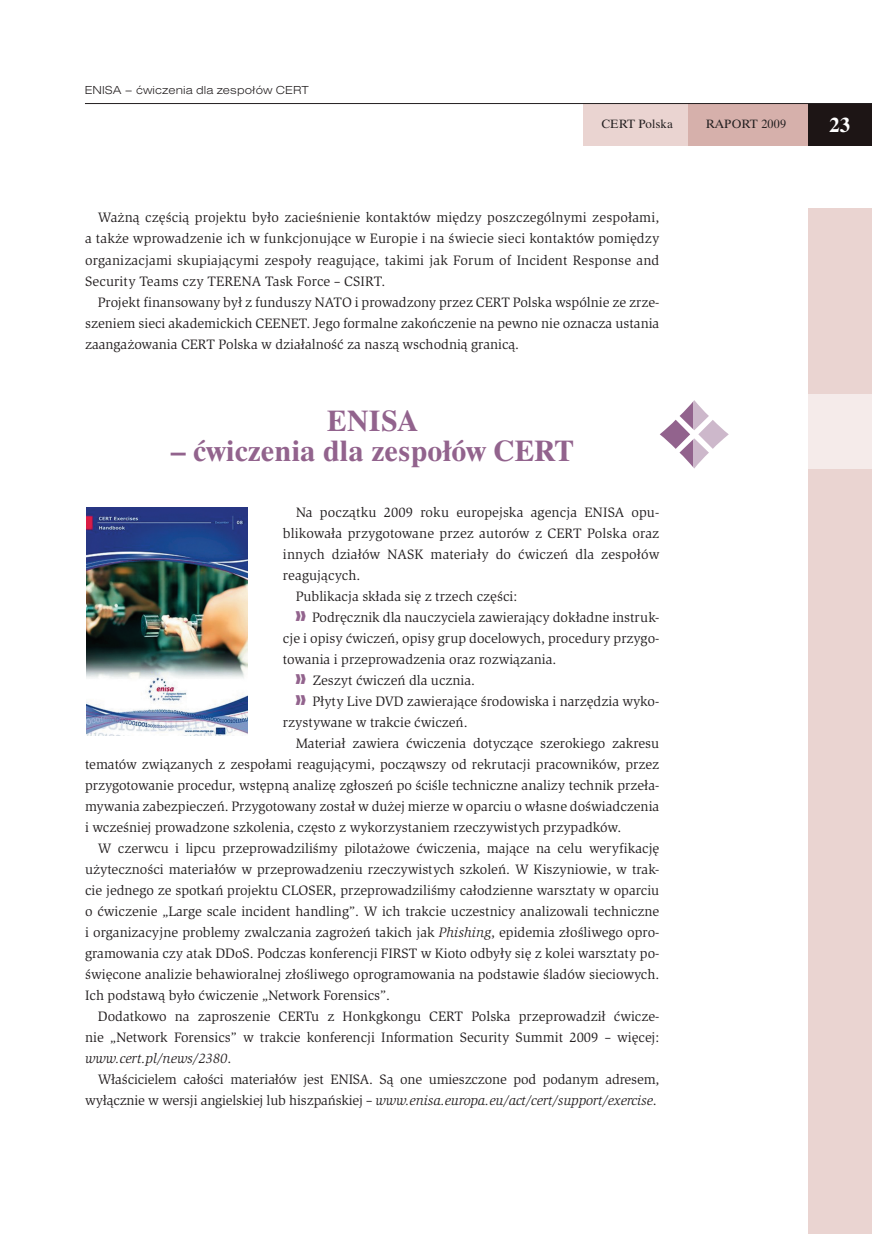
<style>
.page{position:relative;width:872px;height:1234px;background:#fff}
.page>*{position:absolute;margin:0;border:0;box-sizing:border-box;transform-origin:0 0}
.t1{font:700 30px "Time Ibis EE";color:#92638d}
.t2{font:700 21px "Time Ibis EE";color:#fff}
.t3{font:14.1px/21px "Slimbach Itc TEE";color:#231f20;text-align:justify}
.t4{font:italic 14.1px "Slimbach Itc TEE";letter-spacing:-.01em;color:#231f20}
.t5{font:12px "Nimbus San DEE Ligh Exte";letter-spacing:.01em;color:#231f20}
.t6{font:12px "Time Ibis EE";letter-spacing:.02em;color:#231f20}
.s1{font-style:italic}
.s2{font-style:normal}
</style>
<div class="page">
<div style="left:808px;top:208px;width:64px;height:1025px;background:#ead4d1"></div>
<svg style="left:583px;top:104px;width:225px;height:42px;background:#dfc0bc"></svg>
<div style="left:808px;top:103px;width:64px;height:43px;background:#1d1515"></div>
<hr style="left:85px;top:103px;width:787px;height:1px;background:#231f20">
<div style="left:693px;top:394px;width:179px;height:74px;background:linear-gradient(to right,#fff,#f5eae9)"></div>
<svg style="left:660px;top:400px;width:68px;height:68px"></svg>
<img style="left:87px;top:507px;width:160px;height:228px">
<p class="t5" style="left:85px;top:84px;width:226px">ENISA – ćwiczenia dla zespołów CERT</p>
<p class="t6" style="left:601px;top:116px;width:73px">CERT Polska</p>
<p class="t6" style="left:705px;top:116px;width:19px">RAPO</p>
<p class="t6" style="left:741px;top:116px;width:46px">RT 2009</p>
<h2 class="t2" style="left:829px;top:112px;width:22px">23</h2>
<p class="t3" style="left:85px;top:207px;width:576px;text-indent:13px">Ważną częścią projektu było zacieśnienie kontaktów między poszczególnymi zespołami, a także wprowadzenie ich w funkcjonujące w Europie i na świecie sieci kontaktów pomiędzy organizacjami skupiającymi zespoły reagujące, takimi jak Forum of Incident Response and Security Teams czy TERENA Task Force – CSIRT.</p>
<p class="t3" style="left:85px;top:291px;width:576px;text-indent:13px">Projekt finansowany był z funduszy NATO i prowadzony przez CERT Polska wspólnie ze zrze&shy;szeniem sieci akademickich CEENET. Jego formalne zakończenie na pewno nie oznacza ustania zaangażowania CERT Polska w działalność za naszą wschodnią granicą.</p>
<h1 class="t1" style="left:327px;top:402px;width:93px">ENI SA</h1>
<h1 class="t1" style="left:171px;top:432px;width:403px">– ćwiczenia dla zespołów CERT</h1>
<p class="t3" style="left:296px;top:501px;width:365px">Na początku 2009 roku europejska agencja ENISA opu-</p>
<p class="t3" style="left:283px;top:522px;width:378px">blikowała przygotowane przez autorów z CERT Polska oraz</p>
<p class="t3" style="left:283px;top:543px;width:378px">innych działów NASK materiały do ćwiczeń dla zespołów</p>
<p class="t3" style="left:283px;top:564px;width:79px">reagujących.</p>
<p class="t3" style="left:296px;top:585px;width:223px">Publikacja składa się z trzech części:</p>
<p class="t3" style="left:312px;top:606px;width:349px">Podręcznik dla nauczyciela zawierający dokładne instruk-</p>
<p class="t3" style="left:283px;top:627px;width:378px">cje i opisy ćwiczeń, opisy grup docelowych, procedury przygo-</p>
<p class="t3" style="left:283px;top:648px;width:275px">towania i przeprowadzenia oraz rozwiązania.</p>
<p class="t3" style="left:313px;top:669px;width:164px">Zeszyt ćwiczeń dla ucznia.</p>
<p class="t3" style="left:312px;top:690px;width:348px">Płyty Live DVD zawierające środowiska i narzędzia wyko-</p>
<p class="t3" style="left:283px;top:711px;width:186px">rzystywane w trakcie ćwiczeń.</p>
<p class="t3" style="left:296px;top:732px;width:365px">Materiał zawiera ćwiczenia dotyczące szerokiego zakresu</p>
<p class="t3" style="left:85px;top:753px;width:576px">tematów związanych z zespołami reagującymi, począwszy od rekrutacji pracowników, przez</p>
<p class="t3" style="left:85px;top:774px;width:576px">przygotowanie procedur, wstępną analizę zgłoszeń po ściśle techniczne analizy technik przeła-</p>
<p class="t3" style="left:85px;top:795px;width:576px">mywania zabezpieczeń. Przygotowany został w dużej mierze w oparciu o własne doświadczenia</p>
<p class="t3" style="left:85px;top:816px;width:537px">i wcześniej prowadzone szkolenia, często z wykorzystaniem rzeczywistych przypadków.</p>
<p class="t3" style="left:98px;top:837px;width:563px">W czerwcu i lipcu przeprowadziliśmy pilotażowe ćwiczenia, mające na celu weryfikację</p>
<p class="t3" style="left:85px;top:858px;width:576px">użyteczności materiałów w przeprowadzeniu rzeczywistych szkoleń. W Kiszyniowie, w trak-</p>
<p class="t3" style="left:85px;top:879px;width:576px">cie jednego ze spotkań projektu CLOSER, przeprowadziliśmy całodzienne warsztaty w oparciu</p>
<p class="t3" style="left:85px;top:900px;width:576px">o ćwiczenie „Large scale incident handling”. W ich trakcie uczestnicy analizowali techniczne</p>
<p class="t3" style="left:85px;top:921px;width:576px">i organizacyjne problemy zwalczania zagrożeń takich jak <span class="s1">Phishing</span>, epidemia złośliwego opro-</p>
<p class="t3" style="left:85px;top:942px;width:576px">gramowania czy atak DDoS. Podczas konferencji FIRST w Kioto odbyły się z kolei warsztaty po-</p>
<p class="t3" style="left:85px;top:963px;width:576px">święcone analizie behawioralnej złośliwego oprogramowania na podstawie śladów sieciowych.</p>
<p class="t3" style="left:85px;top:984px;width:306px">Ich podstawą było ćwiczenie „Network Forensics”.</p>
<p class="t3" style="left:98px;top:1005px;width:563px">Dodatkowo na zaproszenie CERTu z Honkgkongu CERT Polska przeprowadził ćwicze-</p>
<p class="t3" style="left:85px;top:1026px;width:576px">nie „Network Forensics” w trakcie konferencji Information Security Summit 2009 – więcej:</p>
<p class="t4" style="left:85px;top:1050px;width:148px">www.cert.pl/news/2380<span class="s2">.</span></p>
<p class="t3" style="left:98px;top:1068px;width:563px">Właścicielem całości materiałów jest ENISA. Są one umieszczone pod podanym adresem,</p>
<p class="t4" style="left:85px;top:1092px;width:573px"><span class="s2">wyłącznie w wersji angielskiej lub hiszpańskiej –</span> www.enisa.europa.eu/act/cert/support/exercise<span class="s2">.</span></p>
</div>
